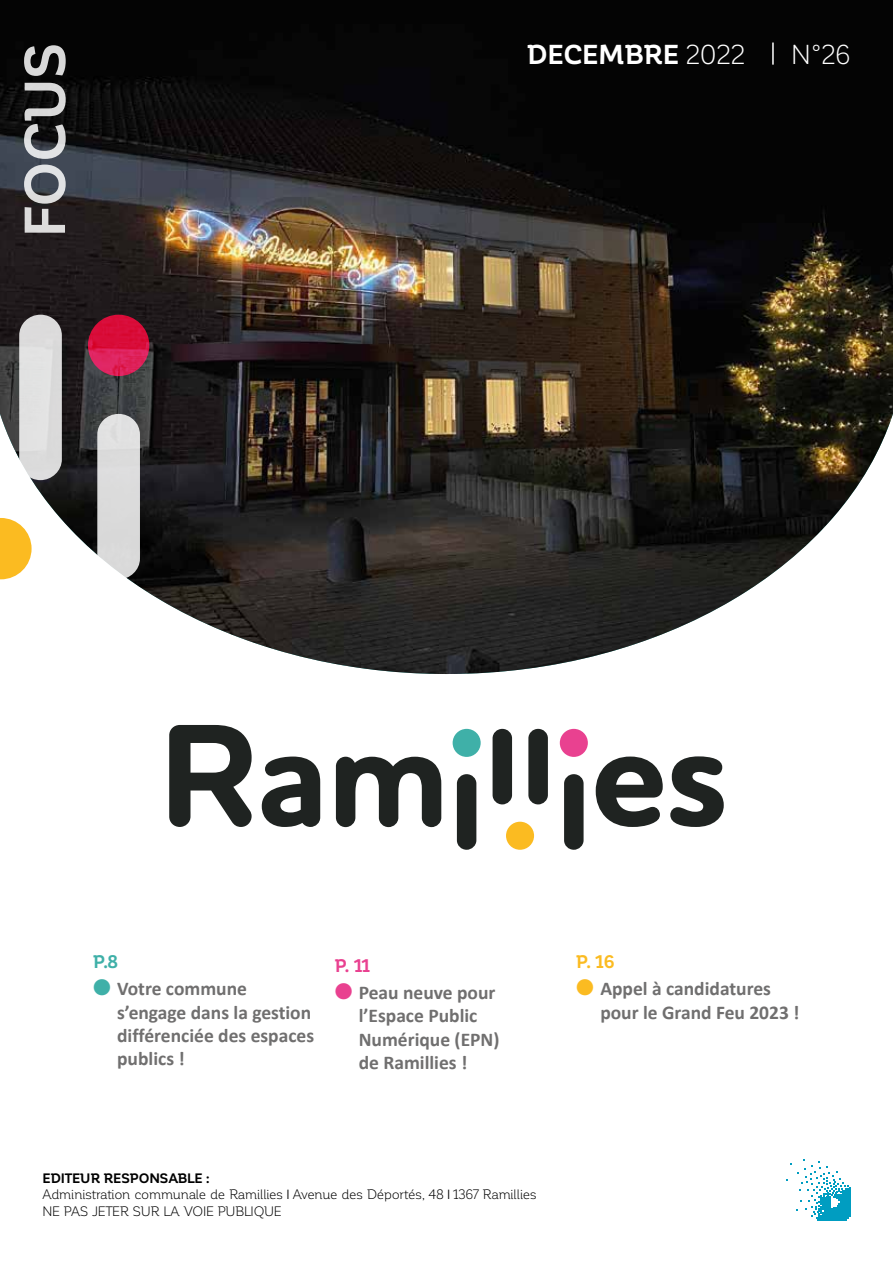
<style>
.page{position:relative;width:893px;height:1263px;background:#fff}
.page>*{position:absolute;margin:0;border:0;box-sizing:border-box;transform-origin:0 0}
.t1{font:700 56.85px "Corporative";letter-spacing:-.005em;color:#fff}
.t2{font:700 27px "Corporative";letter-spacing:.01em;color:#fff}
.t3{font:27px "Corporative";color:#fff}
.t4{font:700 19.5px/23.4px "Calibri";color:#706f6f}
.t5{font:700 18px "Corporative";color:#e94190}
.t6{font:700 18px "Corporative";color:#fbbb21}
.t7{font:700 18px "Corporative";color:#3fb0a8}
.t8{font:13.5px/16.2px "Corporative";letter-spacing:-.02em;color:#000}
.s1{font-weight:400}
.s2{color:#3fb0a8}
.s3{color:#e94190}
.s4{color:#fbbb21}
.s5{font-weight:700}
</style>
<div class="page">
<svg style="left:169px;top:725px;width:83px;height:102px"></svg>
<svg style="left:262px;top:756px;width:58px;height:71px"></svg>
<svg style="left:336px;top:757px;width:105px;height:70px"></svg>
<svg style="left:596px;top:756px;width:67px;height:71px"></svg>
<svg style="left:670px;top:756px;width:54px;height:71px"></svg>
<div style="left:457px;top:774px;width:19px;height:76px;background:#1f2321;border-radius:10px"></div>
<div style="left:493px;top:729px;width:19px;height:75px;background:#1f2321;border-radius:10px"></div>
<div style="left:528px;top:729px;width:20px;height:75px;background:#1f2321;border-radius:10px"></div>
<div style="left:564px;top:774px;width:20px;height:76px;background:#1f2321;border-radius:10px"></div>
<div style="left:453px;top:729px;width:28px;height:28px;background:#3fb0a8;border-radius:50%"></div>
<div style="left:560px;top:729px;width:28px;height:28px;background:#e94190;border-radius:50%"></div>
<div style="left:506px;top:822px;width:28px;height:28px;background:#fbbb21;border-radius:50%"></div>
<img style="left:0;top:0;width:893px;height:674px">
<hr style="left:772px;top:43px;width:2px;height:22px;background:#fff">
<svg style="left:787px;top:1159px;width:63px;height:61px"></svg>
<div style="left:19px;top:315px;width:43px;height:165px;background:#deddde;border-radius:21px"></div>
<div style="left:97px;top:414px;width:43px;height:165px;background:#dbdbdb;border-radius:21px"></div>
<svg style="left:88px;top:315px;width:61px;height:61px;background:#da1547"></svg>
<svg style="left:0;top:518px;width:32px;height:61px"></svg>
<h1 class="t1" style="left:14px;top:237px;width:196px;rotate:-90deg">FOCUS</h1>
<h2 class="t2" style="left:527px;top:40px;width:219px">DECEMBRE <span class="s1">2022</span></h2>
<h2 class="t3" style="left:791px;top:41px;width:61px">N°26</h2>
<p class="t7" style="left:93px;top:952px;width:26px">P.8</p>
<p class="t4" style="left:117px;top:977px;width:198px;text-indent:-24px"><span class="s2">●</span> Votre commune s’engage dans la gestion différenciée des espaces publics !</p>
<p class="t5" style="left:335px;top:956px;width:37px">P. 11</p>
<p class="t4" style="left:359px;top:980px;width:142px;text-indent:-24px"><span class="s3">●</span> Peau neuve pour l’Espace Public<br>Numérique (EPN) de Ramillies !</p>
<p class="t6" style="left:576px;top:952px;width:40px">P. 16</p>
<p class="t4" style="left:600px;top:977px;width:201px;text-indent:-24px"><span class="s4">●</span> Appel à candidatures pour le Grand Feu 2023 !</p>
<p class="t8" style="left:43px;top:1170px;width:496px"><span class="s5">EDITEUR RESPONSABLE :<br></span>Administration communale de Ramillies ❘ Avenue des Déportés, 48 ❘ 1367 Ramillies<br>NE PAS JETER SUR LA VOIE PUBLIQUE</p>
</div>
